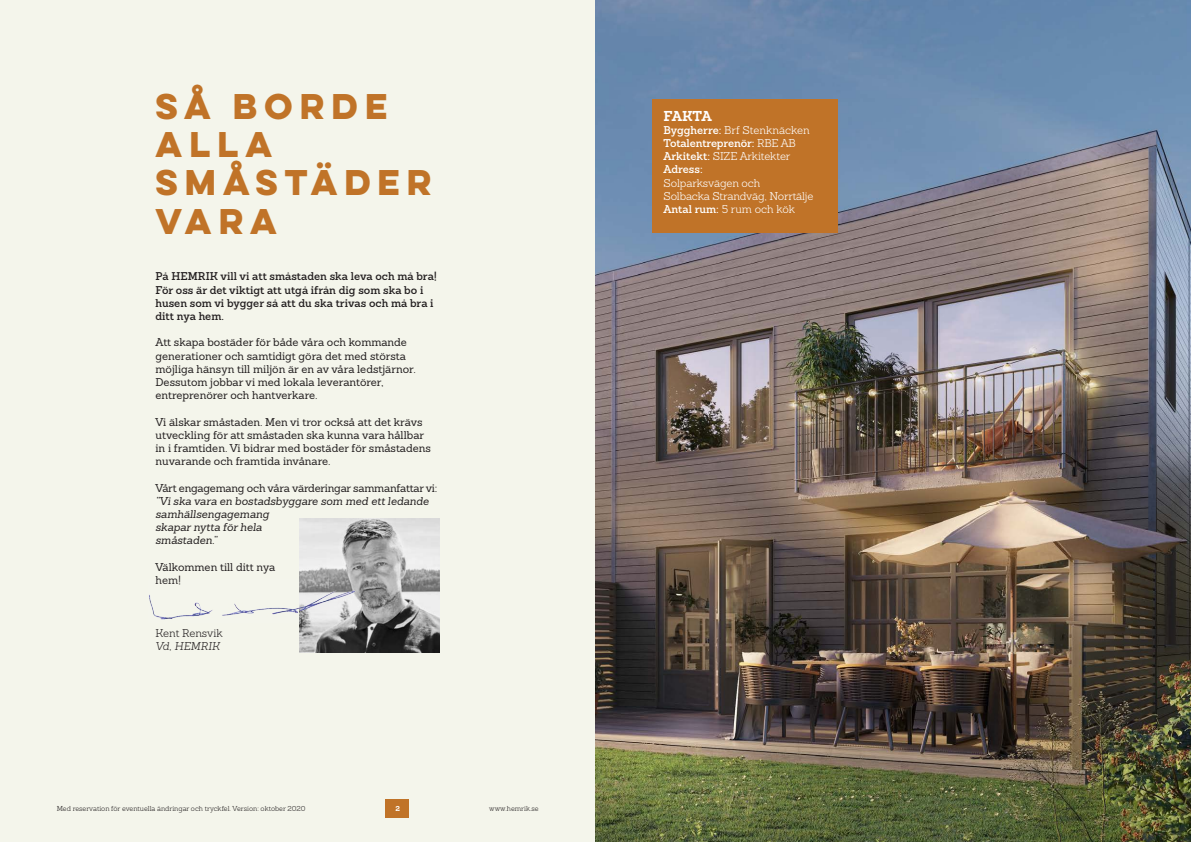
<style>
.page{position:relative;width:1191px;height:842px;background:#f4f5eb}
.page>*{position:absolute;margin:0;border:0;box-sizing:border-box;transform-origin:0 0}
.t1{font:700 32px/38.4px "Lulo Clean One";letter-spacing:-.01em;color:#c07328}
.t2{font:700 14px "Sanchez";letter-spacing:-.02em;color:#fff}
.t3{font:11px/13.2px "Sanchez";color:#231f20}
.t4{font:600 11px/13.2px "Sanchez";color:#231f20}
.t5{font:300 11px "Sanchez";letter-spacing:-.01em;color:#fff}
.t6{font:italic 11px/13.2px "Sanchez";color:#231f20}
.t7{font:11px "Sanchez";letter-spacing:-.02em;color:#231f20}
.t8{font:600 11px "Sanchez";letter-spacing:-.01em;color:#fff}
.t9{font:300 11px "Sanchez";color:#231f20}
.t10{font:italic 300 11px "Sanchez";color:#231f20}
.t11{font:300 7px "Sanchez";color:#231f20}
.t12{font:700 7px "Sanchez";color:#fff}
.s1{font-weight:600}
.s2{font-weight:300}
</style>
<div class="page">
<div style="left:386px;top:799px;width:23px;height:19px;background:#c07328"></div>
<img style="left:300px;top:518px;width:140px;height:134px">
<img style="left:149px;top:556px;width:209px;height:97px">
<img style="left:595px;top:0;width:596px;height:842px">
<div style="left:652px;top:99px;width:186px;height:134px;background:#c07328"></div>
<p class="t1" style="left:155px;top:86px;width:241px">SÅ BORDE<br>ALLA</p>
<p class="t1" style="left:155px;top:162px;width:285px">SMÅSTÄDER<br>VARA</p>
<p class="t4" style="left:155px;top:270px;width:283px">På HEMRIK vill vi att småstaden ska leva och må bra!<br>För oss är det viktigt att utgå ifrån dig som ska bo i husen som vi bygger så att du ska trivas och må bra i ditt nya hem.</p>
<p class="t3" style="left:155px;top:336px;width:262px">Att skapa bostäder för både våra och kommande generationer och samtidigt göra det med största möjliga hänsyn till miljön är en av våra ledstjärnor.<br>Dessutom jobbar vi med lokala leverantörer, entreprenörer och hantverkare.</p>
<p class="t3" style="left:155px;top:415px;width:277px">Vi älskar småstaden. Men vi tror också att det krävs utveckling för att småstaden ska kunna vara hållbar in i framtiden. Vi bidrar med bostäder för småstadens nuvarande och framtida invånare.</p>
<p class="t7" style="left:155px;top:481px;width:283px">Vårt engagemang och våra värderingar sammanfattar vi:</p>
<p class="t6" style="left:155px;top:494px;width:275px">”Vi ska vara en bostadsbyggare som med ett ledande samhällsengagemang<br>skapar nytta för hela<br>småstaden.”</p>
<p class="t3" style="left:155px;top:560px;width:121px">Välkommen till ditt nya hem!</p>
<p class="t9" style="left:155px;top:626px;width:69px">Kent Rensvik</p>
<p class="t10" style="left:155px;top:639px;width:66px">Vd, HEMRIK</p>
<p class="t11" style="left:57px;top:804px;width:250px">Med reservation för eventuella ändringar och tryckfel. Version: oktober 2020</p>
<p class="t12" style="left:395px;top:804px;width:6px">2</p>
<p class="t11" style="left:489px;top:804px;width:51px">www.hemrik.se</p>
<p class="t2" style="left:663px;top:106px;width:50px">FAKTA</p>
<p class="t5" style="left:663px;top:123px;width:148px"><span class="s1">Byggherre:</span> Brf Stenknäcken</p>
<p class="t8" style="left:663px;top:136px;width:134px">Totalentreprenör: <span class="s2">RBE AB</span></p>
<p class="t5" style="left:663px;top:149px;width:128px"><span class="s1">Arkitekt:</span> SIZE Arkitekter</p>
<p class="t8" style="left:663px;top:162px;width:41px">Adress:</p>
<p class="t5" style="left:663px;top:176px;width:98px">Solparksvägen och</p>
<p class="t5" style="left:663px;top:189px;width:151px">Solbacka Strandväg, Norrtälje</p>
<p class="t5" style="left:663px;top:202px;width:133px"><span class="s1">Antal rum:</span> 5 rum och kök</p>
</div>
